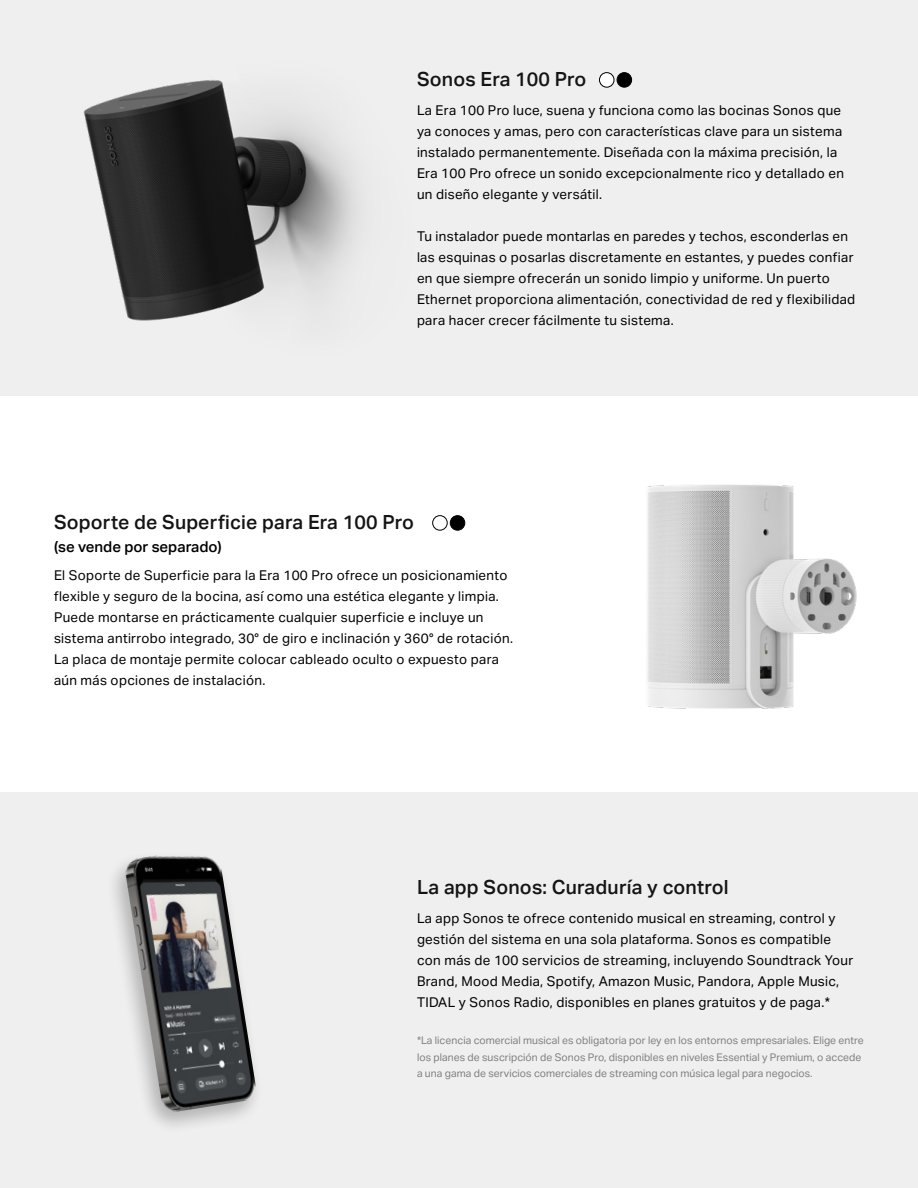
<style>
.page{position:relative;width:918px;height:1188px;background:#fff}
.page>*{position:absolute;margin:0;border:0;box-sizing:border-box;transform-origin:0 0}
.t1{font:500 19.5px "Aktiv Grotesk";letter-spacing:.01em;color:#141414}
.t2{font:500 15px "Aktiv Grotesk";color:#000}
.t3{font:13.5px/21px "Aktiv Grotesk";letter-spacing:.02em;color:#000}
.t4{font:10.5px/16.5px "Aktiv Grotesk";color:#808080}
</style>
<div class="page">
<div style="left:0;top:0;width:918px;height:396px;background:#efefef"></div>
<div style="left:0;top:792px;width:918px;height:396px;background:#efefef"></div>
<div style="left:599px;top:73px;width:15px;height:14px;background:#fff;border-radius:50%"></div>
<div style="left:599px;top:72px;width:15px;height:16px;border:1px solid #000;border-radius:50%"></div>
<div style="left:617px;top:73px;width:15px;height:14px;background:#000;border-radius:50%"></div>
<div style="left:617px;top:72px;width:15px;height:16px;border:1px solid #000;border-radius:50%"></div>
<div style="left:432px;top:515px;width:16px;height:16px;border:1px solid #000;border-radius:50%"></div>
<div style="left:450px;top:516px;width:15px;height:14px;background:#000;border-radius:50%"></div>
<div style="left:450px;top:515px;width:15px;height:16px;border:1px solid #000;border-radius:50%"></div>
<img style="left:83px;top:80px;width:278px;height:241px">
<div style="left:106px;top:850px;width:158px;height:285px;background:#000;opacity:.25"></div>
<img style="left:123px;top:850px;width:135px;height:264px">
<img style="left:647px;top:484px;width:210px;height:225px">
<h1 class="t1" style="left:417px;top:68px;width:171px">Sonos Era 100 Pro</h1>
<p class="t3" style="left:417px;top:100px;width:429px">La Era 100 Pro luce, suena y funciona como las bocinas Sonos que ya conoces y amas, pero con características clave para un sistema instalado permanentemente. Diseñada con la máxima precisión, la Era 100 Pro ofrece un sonido excepcionalmente rico y detallado en un diseño elegante y versátil.</p>
<p class="t3" style="left:417px;top:226px;width:440px">Tu instalador puede montarlas en paredes y techos, esconderlas en las esquinas o posarlas discretamente en estantes, y puedes confiar en que siempre ofrecerán un sonido limpio y uniforme. Un puerto Ethernet proporciona alimentación, conectividad de red y flexibilidad para hacer crecer fácilmente tu sistema.</p>
<h1 class="t1" style="left:54px;top:511px;width:362px">Soporte de Superficie para Era 100 Pro</h1>
<p class="t2" style="left:54px;top:538px;width:169px">(se vende por separado)</p>
<p class="t3" style="left:54px;top:565px;width:461px">El Soporte de Superficie para la Era 100 Pro ofrece un posicionamiento flexible y seguro de la bocina, así como una estética elegante y limpia.<br>Puede montarse en prácticamente cualquier superficie e incluye un sistema antirrobo integrado, 30° de giro e inclinación y 360° de rotación.<br>La placa de montaje permite colocar cableado oculto o expuesto para aún más opciones de instalación.</p>
<h1 class="t1" style="left:417px;top:876px;width:313px">La app Sonos: Curaduría y control</h1>
<p class="t3" style="left:417px;top:908px;width:438px">La app Sonos te ofrece contenido musical en streaming, control y gestión del sistema en una sola plataforma. Sonos es compatible con más de 100 servicios de streaming, incluyendo Soundtrack Your Brand, Mood Media, Spotify, Amazon Music, Pandora, Apple Music, TIDAL y Sonos Radio, disponibles en planes gratuitos y de paga.*</p>
<p class="t4" style="left:417px;top:1033px;width:448px">*La licencia comercial musical es obligatoria por ley en los entornos empresariales. Elige entre los planes de suscripción de Sonos Pro, disponibles en niveles Essential y Premium, o accede a una gama de servicios comerciales de streaming con música legal para negocios.</p>
</div>
